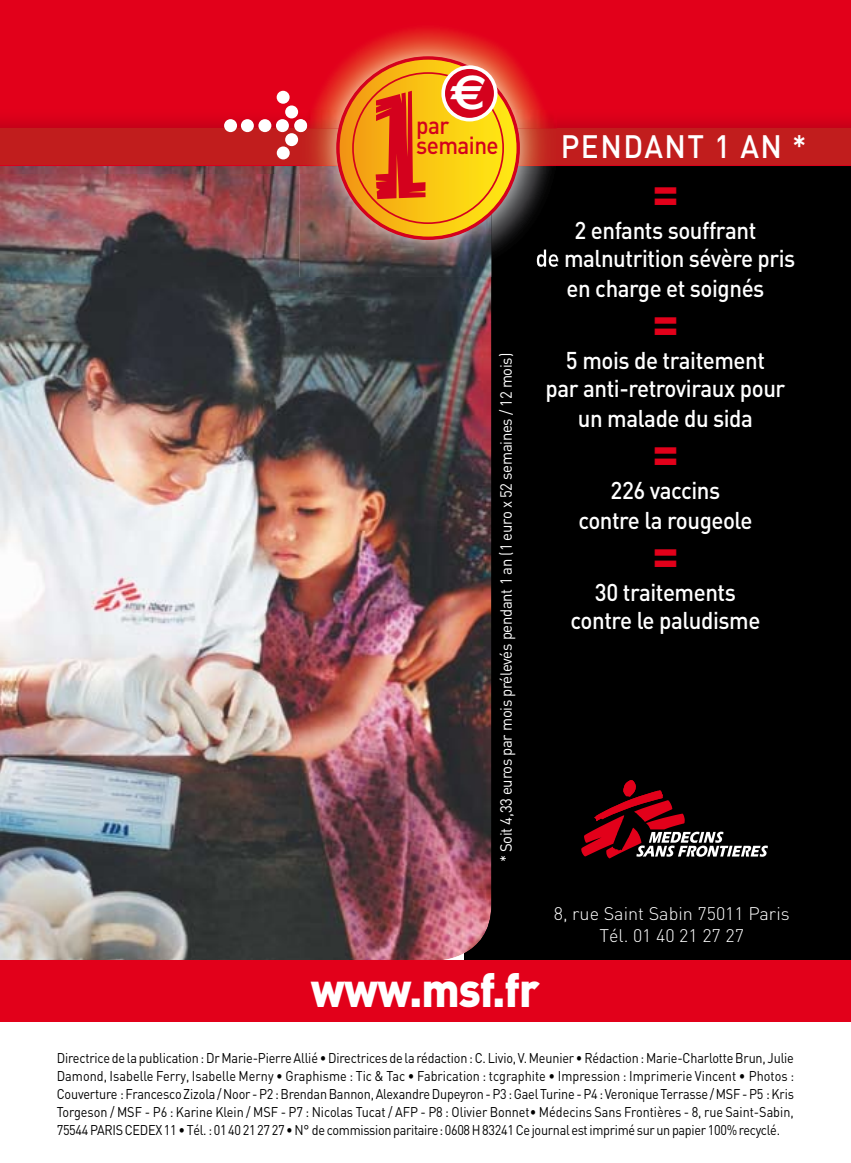
<style>
.page{position:relative;width:851px;height:1163px;background:#fff}
.page>*{position:absolute;margin:0;border:0;box-sizing:border-box;transform-origin:0 0}
.t1{font:700 52px "DIN";color:#e2001a;scale:.93 1}
.t2{font:900 47px "DIN";letter-spacing:-.02em;color:#fff;scale:.93 1}
.t3{font:500 32px "DIN";letter-spacing:.05em;color:#fff;scale:.93 1}
.t4{font:500 24.4px/20.2px "DIN";letter-spacing:-.025em;color:#d4011d;scale:.92 1}
.t5{font:500 24px/29px "DIN";letter-spacing:-.02em;color:#fff;text-align:center;scale:.93 1}
.t6{font:300 18px/21.6px "DIN";color:#fff;text-align:center}
.t7{font:16px "DIN";letter-spacing:-.02em;color:#fff;scale:.93 1}
.t8{font:14px/18px "DIN";letter-spacing:-.025em;color:#000;text-align:justify;scale:.9 1}
</style>
<div class="page">
<div style="left:463px;top:143px;width:387px;height:820px;background:#000"></div>
<svg style="left:581px;top:780px;width:186px;height:78px"></svg>
<img style="left:0;top:174px;width:491px;height:786px">
<div style="left:0;top:0;width:850px;height:166px;background:#e2001a"></div>
<img style="left:514px;top:166px;width:42px;height:8px">
<img style="left:0;top:166px;width:342px;height:8px">
<img style="left:0;top:111px;width:850px;height:18px">
<div style="left:0;top:129px;width:850px;height:36px;background:#c11d1d"></div>
<div style="left:224px;top:119px;width:13px;height:13px;background:#fff;border-radius:50%"></div>
<div style="left:241px;top:119px;width:13px;height:13px;background:#fff;border-radius:50%"></div>
<div style="left:258px;top:119px;width:13px;height:13px;background:#fff;border-radius:50%"></div>
<div style="left:276px;top:119px;width:13px;height:13px;background:#fff;border-radius:50%"></div>
<div style="left:294px;top:119px;width:13px;height:13px;background:#fff;border-radius:50%"></div>
<div style="left:285px;top:105px;width:13px;height:13px;background:#fff;border-radius:50%"></div>
<div style="left:277px;top:146px;width:13px;height:13px;background:#fff;border-radius:50%"></div>
<div style="left:276px;top:91px;width:13px;height:13px;background:#fff;border-radius:50%"></div>
<div style="left:285px;top:133px;width:13px;height:13px;background:#fff;border-radius:50%"></div>
<img style="left:300px;top:28px;width:256px;height:138px">
<img style="left:491px;top:174px;width:57px;height:103px">
<img style="left:300px;top:174px;width:191px;height:103px">
<img style="left:536px;top:248px;width:20px;height:23px">
<svg style="left:300px;top:119px;width:7px;height:13px"></svg>
<svg style="left:338px;top:58px;width:180px;height:180px;background:#f6b514"></svg>
<svg style="left:375px;top:91px;width:50px;height:108px"></svg>
<svg style="left:443px;top:67px;width:52px;height:53px"></svg>
<div style="left:441px;top:65px;width:56px;height:56px;border:4px solid #fff;border-radius:50%"></div>
<div style="left:0;top:960px;width:850px;height:61px;background:#e2001a"></div>
<svg style="left:450px;top:75px;width:35px;height:34px"></svg>
<h3 class="t4" style="left:416px;top:114px;width:91px">par semaine</h3>
<p class="t7" style="left:496px;top:862px;width:549px;rotate:-90deg">* Soit 4,33 euros par mois prélevés pendant 1 an (1 euro x 52 semaines / 12 mois)</p>
<h3 class="t3" style="left:560px;top:126px;width:266px">PENDANT 1 AN *</h3>
<h1 class="t1" style="left:652px;top:158px;width:30px">=</h1>
<h3 class="t5" style="left:535px;top:215px;width:281px">2 enfants souffrant<br>de malnutrition sévère pris en charge et soignés</h3>
<h1 class="t1" style="left:652px;top:288px;width:30px">=</h1>
<h3 class="t5" style="left:545px;top:345px;width:259px">5 mois de traitement<br>par anti-retroviraux pour un malade du sida</h3>
<h1 class="t1" style="left:652px;top:418px;width:30px">=</h1>
<h3 class="t5" style="left:578px;top:474px;width:189px;line-height:30px">226 vaccins contre la rougeole</h3>
<h1 class="t1" style="left:652px;top:520px;width:30px">=</h1>
<h3 class="t5" style="left:570px;top:577px;width:206px;line-height:28px">30 traitements contre le paludisme</h3>
<p class="t6" style="left:553px;top:902px;width:237px">8, rue Saint Sabin 75011 Paris<br>Tél. 01 40 21 27 27</p>
<h2 class="t2" style="left:311px;top:958px;width:248px">www.msf.fr</h2>
<p class="t8" style="left:57px;top:1048px;width:821px">Directrice de la publication : Dr Marie-Pierre Allié • Directrices de la rédaction : C. Livio, V. Meunier • Rédaction : Marie-Charlotte Brun, Julie Damond, Isabelle Ferry, Isabelle Merny • Graphisme : Tic &amp; Tac • Fabrication : tcgraphite • Impression : Imprimerie Vincent • Photos :<br>Couverture : Francesco Zizola / Noor - P2 : Brendan Bannon, Alexandre Dupeyron - P3 : Gael Turine - P4 : Veronique Terrasse / MSF - P5 : Kris Torgeson / MSF - P6 : Karine Klein / MSF - P7 : Nicolas Tucat / AFP - P8 : Olivier Bonnet• Médecins Sans Frontières - 8, rue Saint-Sabin, 75544 PARIS CEDEX 11 • Tél. : 01 40 21 27 27 • N° de commission paritaire : 0608 H 83241 Ce journal est imprimé sur un papier 100% recyclé.</p>
</div>
